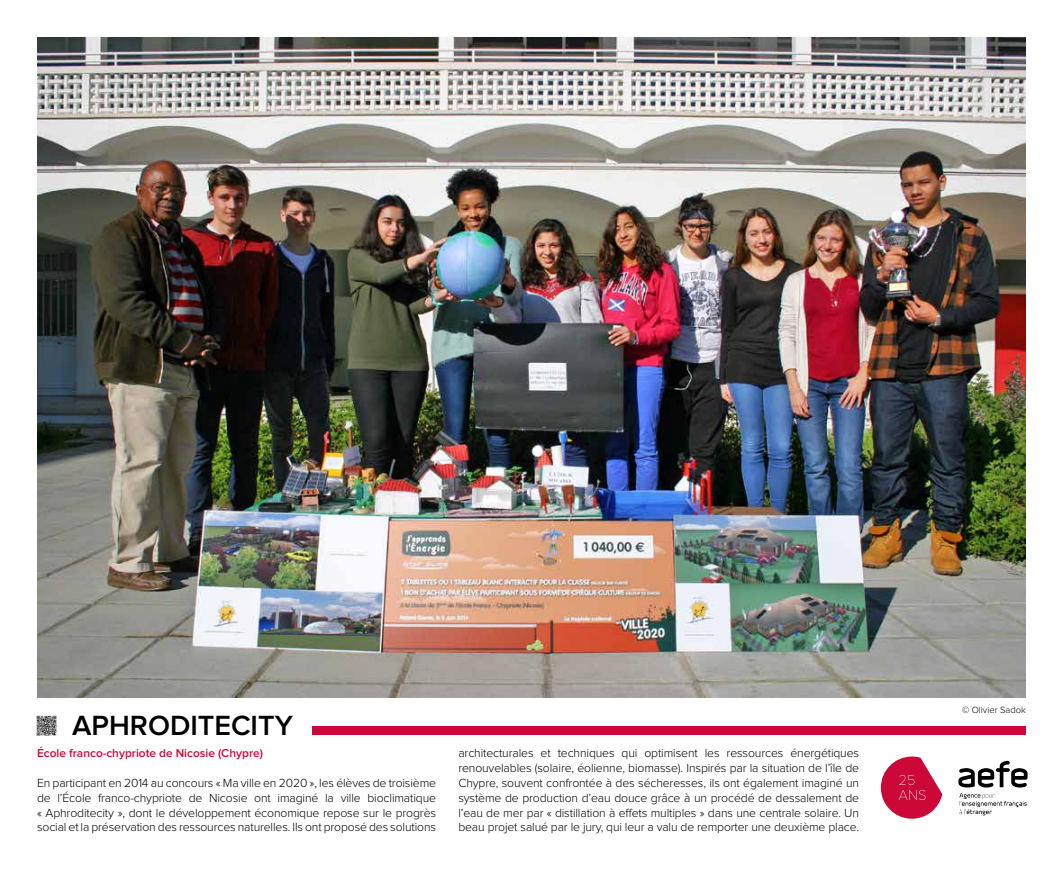
<style>
.page{position:relative;width:1063px;height:869px;background:#fff}
.page>*{position:absolute;margin:0;border:0;box-sizing:border-box;transform-origin:0 0}
.t1{font:600 28.75px "Proxima Nova";color:#000}
.t2{font:300 12.25px/14.9px "Proxima Nova";letter-spacing:-.01em;color:#000;text-align:justify}
.t3{font:600 11.88px "Proxima Nova";color:#cc0839}
.t4{font:300 9.38px "Proxima Nova";color:#000}
</style>
<div class="page">
<div style="left:312px;top:725px;width:714px;height:9px;background:#cc0839"></div>
<svg style="left:881px;top:756px;width:61px;height:62px"></svg>
<svg style="left:958px;top:760px;width:70px;height:55px"></svg>
<img style="left:37px;top:37px;width:989px;height:660px">
<img style="left:36px;top:715px;width:21px;height:21px">
<h1 class="t1" style="left:72px;top:708px;width:222px">APHRODITECITY</h1>
<p class="t3" style="left:37px;top:746px;width:227px">École franco-chypriote de Nicosie (Chypre)</p>
<p class="t2" style="left:37px;top:775px;width:401px">En participant en 2014 au concours « Ma ville en 2020 », les élèves de troisième de l’École franco-chypriote de Nicosie ont imaginé la ville bioclimatique « Aphroditecity », dont le développement économique repose sur le progrès social et la préservation des ressources naturelles. Ils ont proposé des solutions</p>
<p class="t2" style="left:458px;top:745px;width:402px">architecturales et techniques qui optimisent les ressources énergétiques renouvelables (solaire, éolienne, biomasse). Inspirés par la situation de l’île de Chypre, souvent confrontée à des sécheresses, ils ont également imaginé un système de production d’eau douce grâce à un procédé de dessalement de l’eau de mer par « distillation à effets multiples » dans une centrale solaire. Un beau projet salué par le jury, qui leur a valu de remporter une deuxième place.</p>
<p class="t4" style="left:962px;top:704px;width:65px">© Olivier Sadok</p>
</div>
